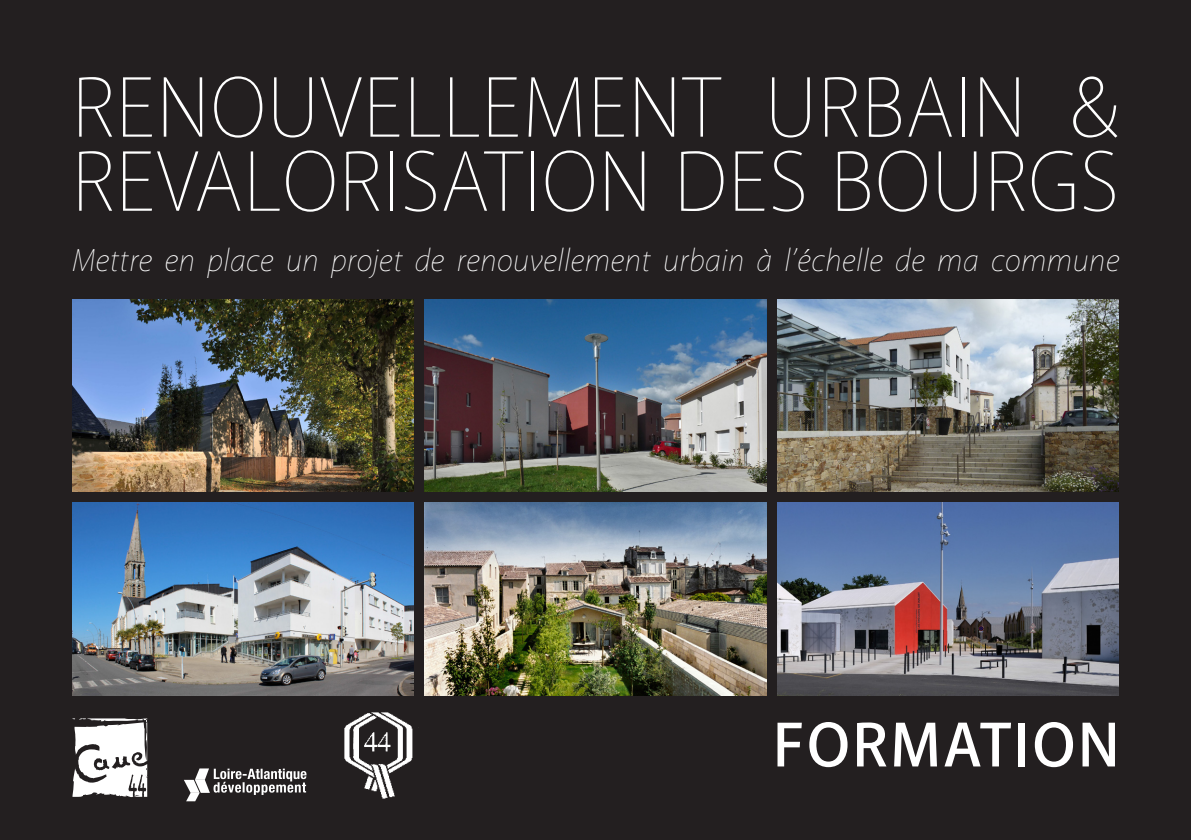
<style>
.page{position:relative;width:1191px;height:840px;background:#fff}
.page>*{position:absolute;margin:0;border:0;box-sizing:border-box;transform-origin:0 0}
.TITRE{font:100 86.8px "Akagi";color:#fff}
.TITRE-2{font:600 64px "Akagi";letter-spacing:.04em;color:#fff}
.TITRE-3{font:italic 100 32px "Akagi";color:#fff}
</style>
<div class="page">
<div style="left:0;top:0;width:1191px;height:839px;background:#231f20"></div>
<img style="left:72px;top:299px;width:341px;height:192px">
<img style="left:425px;top:299px;width:341px;height:192px">
<img style="left:777px;top:299px;width:342px;height:192px">
<img style="left:72px;top:502px;width:341px;height:192px">
<img style="left:425px;top:502px;width:341px;height:192px">
<img style="left:777px;top:502px;width:342px;height:192px">
<svg style="left:72px;top:718px;width:75px;height:78px"></svg>
<img style="left:344px;top:712px;width:69px;height:87px">
<svg style="left:184px;top:768px;width:122px;height:32px"></svg>
<p class="TITRE" style="left:71px;top:55px;width:1049px">RENOUVELLEMENT URBAIN &amp;</p>
<p class="TITRE" style="left:71px;top:129px;width:1049px">REVALORISATION DES BOURGS</p>
<p class="TITRE-3" style="left:71px;top:240px;width:1049px">Mettre en place un projet de renouvellement urbain à l’échelle de ma commune</p>
<p class="TITRE-2" style="left:773px;top:705px;width:348px">FORMATION</p>
</div>
